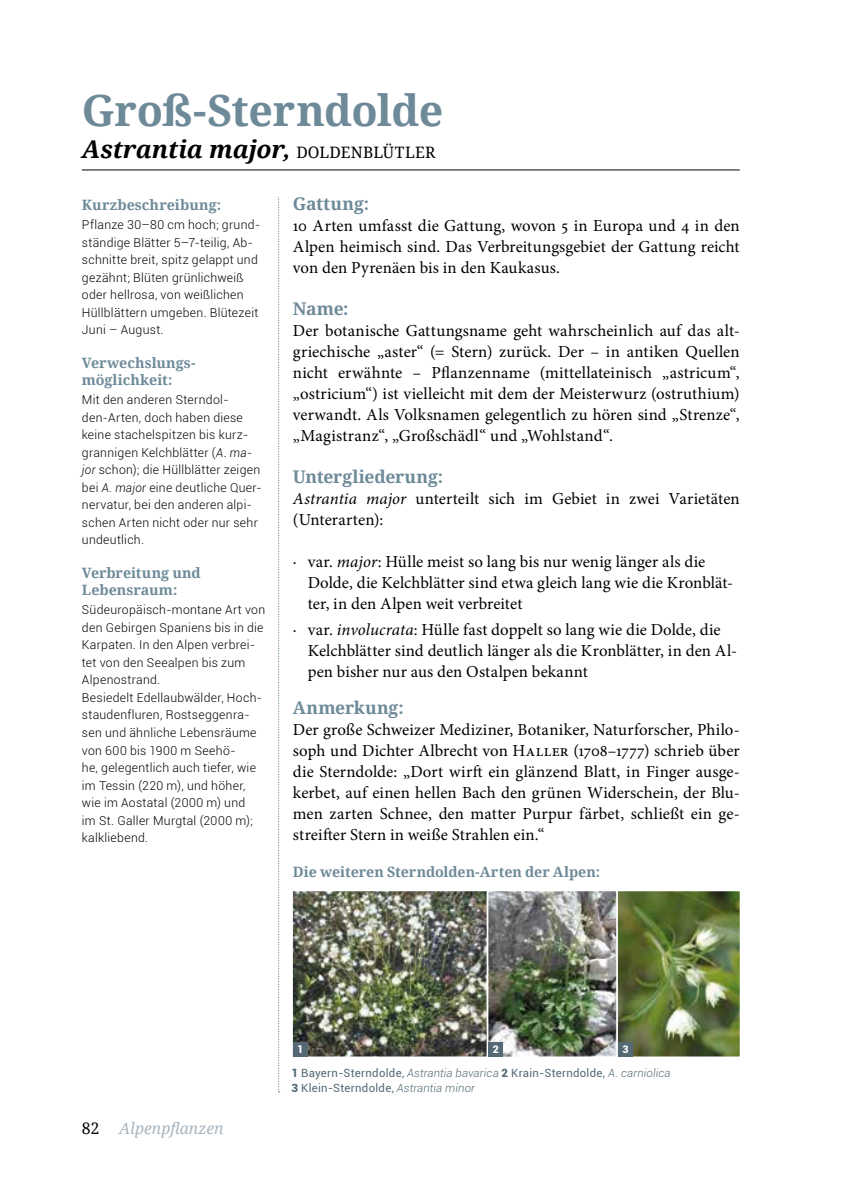
<style>
.page{position:relative;width:844px;height:1191px;background:#fff}
.page>*{position:absolute;margin:0;border:0;box-sizing:border-box;transform-origin:0 0}
.t1{font:700 42.88px "Noto Serif";letter-spacing:-.01em;color:#6e8a99}
.t2{font:italic 700 24.5px "Noto Serif";letter-spacing:-.01em;color:#000}
.t3{font:700 17.5px "Noto Serif";letter-spacing:-.005em;color:#6e8a99}
.t4{font:16.8px/21px "Minion Pro";color:#000;text-align:justify}
.t5{font:italic 15.75px "Noto Serif";color:#a9b5bf}
.t6{font:700 14.17px/17.5px "Noto Serif";color:#6e8a99}
.t7{font:300 12.25px/17.5px "Roboto";letter-spacing:.025em;color:#000}
.t8{font:11.38px/15.8px "Roboto";letter-spacing:.025em;color:#546974}
.t9{font:900 10.5px "Roboto";color:#fff}
.s1{font-weight:400;font-style:normal;font-size:15.75px}
.s2{font-style:italic}
.s3{font-style:normal;color:#000}
.s4{font-weight:900}
.s5{font-weight:300;font-style:italic}
</style>
<div class="page">
<svg style="left:278px;top:197px;width:1px;height:895px"></svg>
<hr style="left:82px;top:169px;width:657px;height:1px;background:#000">
<img style="left:292px;top:891px;width:448px;height:166px">
<div style="left:617px;top:1041px;width:15px;height:15px;background:#546974"></div>
<div style="left:293px;top:1041px;width:15px;height:15px;background:#546974"></div>
<div style="left:488px;top:1041px;width:15px;height:15px;background:#546974"></div>
<h1 class="t1" style="left:82px;top:80px;width:362px">Groß-Sterndolde</h1>
<h2 class="t2" style="left:82px;top:132px;width:355px">Astrantia major, <span class="s1">DOLDENBLÜTLER</span></h2>
<p class="t6" style="left:82px;top:196px;width:141px">Kurzbeschreibung:</p>
<p class="t7" style="left:82px;top:216px;width:180px">Pflanze 30–80 cm hoch; grund&shy;ständige Blätter 5–7-teilig, Ab&shy;schnitte breit, spitz gelappt und gezähnt; Blüten grünlichweiß oder hellrosa, von weißlichen<br>Hüllblättern umgeben. Blütezeit<br>Juni – August.</p>
<p class="t6" style="left:82px;top:353px;width:114px">Verwechslungs&shy;möglichkeit:</p>
<p class="t7" style="left:82px;top:391px;width:181px">Mit den anderen Sterndol&shy;den-Arten, doch haben diese keine stachelspitzen bis kurz&shy;grannigen Kelchblätter (<span class="s2">A. ma&shy;jor</span> schon); die Hüllblätter zeigen bei <span class="s2">A. major</span> eine deutliche Quer&shy;nervatur, bei den anderen alpi&shy;schen Arten nicht oder nur sehr undeutlich.</p>
<p class="t6" style="left:82px;top:563px;width:120px">Verbreitung und<br>Lebensraum:</p>
<p class="t7" style="left:82px;top:601px;width:185px">Südeuropäisch-montane Art von den Gebirgen Spaniens bis in die<br>Karpaten. In den Alpen verbrei&shy;tet von den Seealpen bis zum<br>Alpenostrand.<br>Besiedelt Edellaubwälder, Hoch&shy;staudenfluren, Rostseggenra&shy;sen und ähnliche Lebensräume von 600 bis 1900 m Seehö-<br>he, gelegentlich auch tiefer, wie im Tessin (220 m), und höher, wie im Aostatal (2000 m) und<br>im St. Galler Murgtal (2000 m); kalkliebend.</p>
<p class="t3" style="left:293px;top:191px;width:78px">Gattung:</p>
<p class="t4" style="left:293px;top:215px;width:448px">10 Arten umfasst die Gattung, wovon 5 in Europa und 4 in den Alpen heimisch sind. Das Verbreitungsgebiet der Gattung reicht von den Pyrenäen bis in den Kaukasus.</p>
<p class="t3" style="left:293px;top:296px;width:57px">Name:</p>
<p class="t4" style="left:293px;top:320px;width:448px">Der botanische Gattungsname geht wahrscheinlich auf das alt&shy;griechische „aster“ (= Stern) zurück. Der – in antiken Quellen nicht erwähnte – Pflanzenname (mittellateinisch „astricum“, „ostricium“) ist vielleicht mit dem der Meisterwurz (ostruthium) verwandt. Als Volksnamen gelegentlich zu hören sind „Strenze“, „Magistranz“, „Großschädl“ und „Wohlstand“.</p>
<p class="t3" style="left:293px;top:464px;width:152px">Untergliederung:</p>
<p class="t4" style="left:293px;top:488px;width:448px"><span class="s2">Astrantia major</span> unterteilt sich im Gebiet in zwei Varietäten (Unterarten):</p>
<p class="t4" style="left:308px;top:551px;width:427px;text-align:left;text-indent:-15px">· var. <span class="s2">major</span>: Hülle meist so lang bis nur wenig länger als die<br>Dolde, die Kelchblätter sind etwa gleich lang wie die Kronblät&shy;ter, in den Alpen weit verbreitet</p>
<p class="t4" style="left:308px;top:619px;width:431px;text-align:left;text-indent:-15px">· var. <span class="s2">involucrata</span>: Hülle fast doppelt so lang wie die Dolde, die<br>Kelchblätter sind deutlich länger als die Kronblätter, in den Al&shy;pen bisher nur aus den Ostalpen bekannt</p>
<p class="t3" style="left:293px;top:695px;width:112px">Anmerkung:</p>
<p class="t4" style="left:293px;top:719px;width:448px">Der große Schweizer Mediziner, Botaniker, Naturforscher, Philo&shy;soph und Dichter Albrecht von Haller (1708–1777) schrieb über die Sterndolde: „Dort wirft ein glänzend Blatt, in Finger ausge&shy;kerbet, auf einen hellen Bach den grünen Widerschein, der Blu&shy;men zarten Schnee, den matter Purpur färbet, schließt ein ge&shy;streifter Stern in weiße Strahlen ein.“</p>
<p class="t6" style="left:293px;top:862px;width:309px">Die weiteren Sterndolden-Arten der Alpen:</p>
<p class="t9" style="left:297px;top:1041px;width:8px">1</p>
<p class="t9" style="left:492px;top:1041px;width:8px">2</p>
<p class="t9" style="left:622px;top:1041px;width:8px">3</p>
<p class="t5" style="left:82px;top:1117px;width:143px"><span class="s3">82</span> Alpenpflanzen</p>
<p class="t8" style="left:291px;top:1064px;width:380px"><span class="s4">1</span> Bayern-Sterndolde, <span class="s5">Astrantia bavarica</span> <span class="s4">2</span> Krain-Sterndolde, <span class="s5">A. carniolica<br></span><span class="s4">3</span> Klein-Sterndolde, <span class="s5">Astrantia minor</span></p>
</div>
